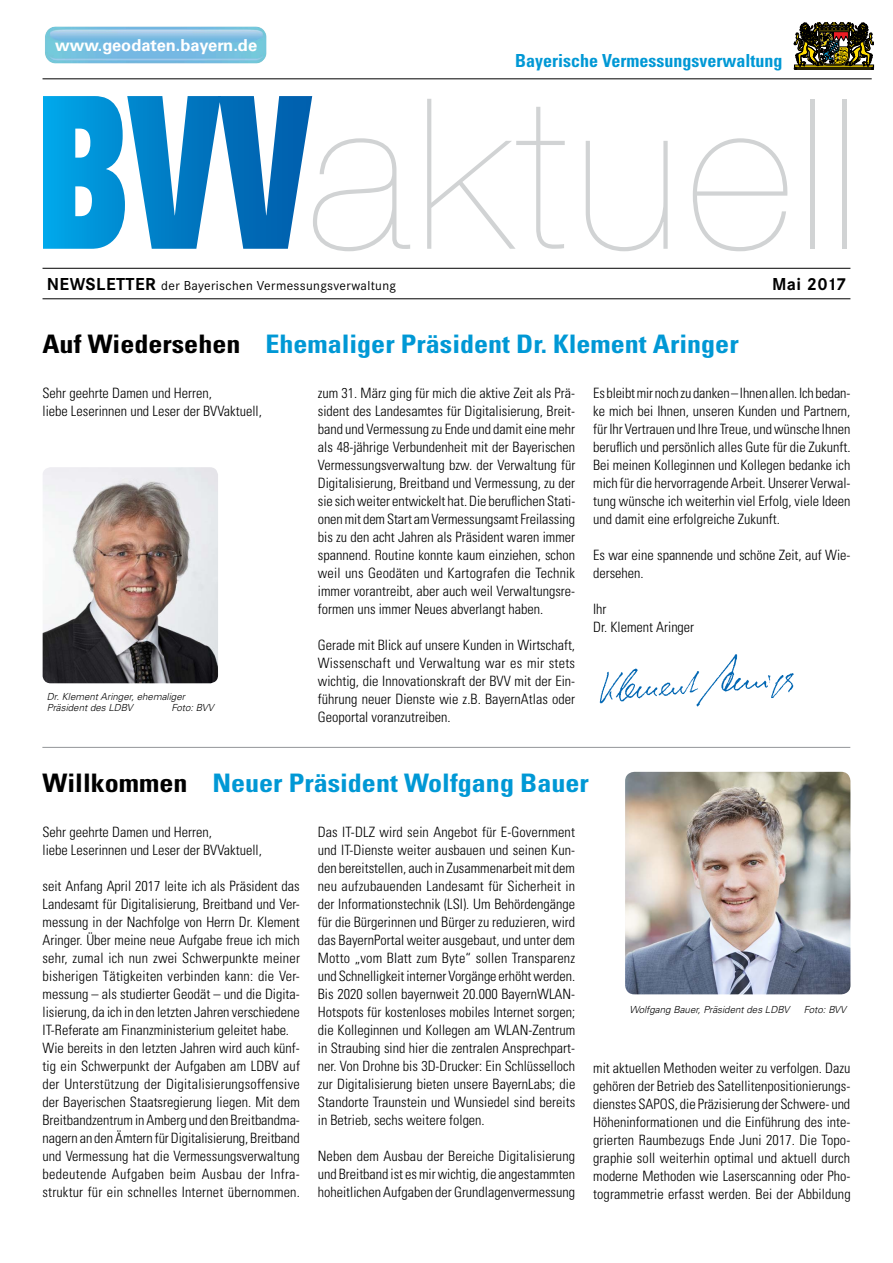
<style>
.page{position:relative;width:893px;height:1263px;background:#fff}
.page>*{position:absolute;margin:0;border:0;box-sizing:border-box;transform-origin:0 0}
.t1{font:200 210px "Helvetica Neue";letter-spacing:.03em;color:#d1d3d4}
.t2{font:700 condensed 25.5px "Univers";color:#0098d5;scale:1.1 1}
.t3{font:700 condensed 18px "Univers";color:#0098d5}
.t4{font:700 18px "Corporate S";letter-spacing:.025em;color:#000}
.t5{font:700 16.5px "Univers";color:#fff}
.t6{font:300 condensed 14.25px/18px "Univers";color:#000;text-align:justify}
.t7{font:13.5px "Corporate S";letter-spacing:.025em;color:#000}
.t8{font:italic 300 9.75px/11.7px "Univers";color:#000}
.s1{font-family:"Univers";font-weight:900;font-size:211.5px;color:#fff}
.s2{font-weight:700;font-size:18px}
.s3{color:#000}
</style>
<div class="page">
<svg style="left:794px;top:22px;width:80px;height:48px;background:#595132"></svg>
<hr style="left:43px;top:78px;width:829px;height:1px;background:#000">
<hr style="left:43px;top:268px;width:807px;height:1px;background:#000">
<hr style="left:43px;top:298px;width:807px;height:1px;background:#000">
<img style="left:45px;top:26px;width:222px;height:38px">
<img style="left:43px;top:467px;width:175px;height:216px">
<img style="left:625px;top:772px;width:225px;height:222px">
<img style="left:599px;top:654px;width:195px;height:53px">
<hr style="left:42px;top:747px;width:808px;height:1px;background:#939598">
<p class="t5" style="left:55px;top:35px;width:204px">www.geodaten.bayern.de</p>
<p class="t3" style="left:515px;top:50px;width:269px">Bayerische Vermessungsverwaltung</p>
<h1 class="t1" style="left:37px;top:53px;width:822px"><span class="s1">BVV</span>aktuell</h1>
<p class="t7" style="left:47px;top:278px;width:351px"><span class="s2">NEWSLETTER</span> der Bayerischen Vermessungsverwaltung</p>
<p class="t4" style="left:772px;top:274px;width:76px">Mai 2017</p>
<h2 class="t2" style="left:43px;top:328px;width:634px"><span class="s3">Auf Wiedersehen</span> Ehemaliger Präsident Dr. Klement Aringer</h2>
<p class="t6" style="left:43px;top:384px;width:221px">Sehr geehrte Damen und Herren,<br>liebe Leserinnen und Leser der BVVaktuell,</p>
<p class="t6" style="left:318px;top:384px;width:259px">zum 31. März ging für mich die aktive Zeit als Prä&shy;sident des Landesamtes für Digitalisierung, Breit&shy;band und Vermessung zu Ende und damit eine mehr als 48-jährige Verbundenheit mit der Bayerischen Vermessungsverwaltung bzw. der Verwaltung für Digitalisierung, Breitband und Vermessung, zu der sie sich weiter entwickelt hat. Die beruflichen Stati&shy;onen mit dem Start am Vermessungsamt Freilassing bis zu den acht Jahren als Präsident waren immer spannend. Routine konnte kaum einziehen, schon weil uns Geodäten und Kartografen die Technik immer vorantreibt, aber auch weil Verwaltungsre&shy;formen uns immer Neues abverlangt haben.</p>
<p class="t6" style="left:318px;top:636px;width:259px">Gerade mit Blick auf unsere Kunden in Wirtschaft, Wissenschaft und Verwaltung war es mir stets wichtig, die Innovationskraft der BVV mit der Ein&shy;führung neuer Dienste wie z.B. BayernAtlas oder Geoportal voranzutreiben.</p>
<p class="t8" style="left:47px;top:690px;width:140px">Dr. Klement Aringer, ehemaliger<br>Präsident des LDBV</p>
<p class="t8" style="left:171px;top:702px;width:44px">Foto: BVV</p>
<p class="t6" style="left:593px;top:384px;width:259px">Es bleibt mir noch zu danken – Ihnen allen. Ich bedan&shy;ke mich bei Ihnen, unseren Kunden und Partnern, für Ihr Vertrauen und Ihre Treue, und wünsche Ihnen beruflich und persönlich alles Gute für die Zukunft.<br>Bei meinen Kolleginnen und Kollegen bedanke ich mich für die hervorragende Arbeit. Unserer Verwal&shy;tung wünsche ich weiterhin viel Erfolg, viele Ideen und damit eine erfolgreiche Zukunft.</p>
<p class="t6" style="left:593px;top:545px;width:259px">Es war eine spannende und schöne Zeit, auf Wie&shy;dersehen.</p>
<p class="t6" style="left:593px;top:599px;width:103px">Ihr<br>Dr. Klement Aringer</p>
<h2 class="t2" style="left:43px;top:767px;width:498px"><span class="s3">Willkommen</span> Neuer Präsident Wolfgang Bauer</h2>
<p class="t6" style="left:43px;top:823px;width:221px">Sehr geehrte Damen und Herren,<br>liebe Leserinnen und Leser der BVVaktuell,</p>
<p class="t6" style="left:43px;top:877px;width:259px;text-align:left">seit Anfang April 2017 leite ich als Präsident das Landesamt für Digitalisierung, Breitband und Ver&shy;messung in der Nachfolge von Herrn Dr. Klement Aringer. Über meine neue Aufgabe freue ich mich sehr, zumal ich nun zwei Schwerpunkte meiner bisherigen Tätigkeiten verbinden kann: die Ver&shy;messung – als studierter Geodät – und die Digita&shy;lisierung, da ich in den letzten Jahren verschiedene IT-Referate am Finanzministerium geleitet habe.<br>Wie bereits in den letzten Jahren wird auch künf&shy;tig ein Schwerpunkt der Aufgaben am LDBV auf der Unterstützung der Digitalisierungsoffensive der Bayerischen Staatsregierung liegen. Mit dem Breitbandzentrum in Amberg und den Breitbandma&shy;nagern an den Ämtern für Digitalisierung, Breitband und Vermessung hat die Vermessungsverwaltung bedeutende Aufgaben beim Ausbau der Infra&shy;struktur für ein schnelles Internet übernommen.</p>
<p class="t6" style="left:318px;top:823px;width:259px">Das IT-DLZ wird sein Angebot für E-Government und IT-Dienste weiter ausbauen und seinen Kun&shy;den bereitstellen, auch in Zusammenarbeit mit dem neu aufzubauenden Landesamt für Sicherheit in der Informationstechnik (LSI). Um Behördengänge für die Bürgerinnen und Bürger zu reduzieren, wird das BayernPortal weiter ausgebaut, und unter dem Motto „vom Blatt zum Byte“ sollen Transparenz und Schnelligkeit interner Vorgänge erhöht werden.<br>Bis 2020 sollen bayernweit 20.000 BayernWLAN-Hotspots für kostenloses mobiles Internet sorgen; die Kolleginnen und Kollegen am WLAN-Zentrum in Straubing sind hier die zentralen Ansprechpart&shy;ner. Von Drohne bis 3D-Drucker: Ein Schlüsselloch zur Digitalisierung bieten unsere BayernLabs; die Standorte Traunstein und Wunsiedel sind bereits in Betrieb, sechs weitere folgen.</p>
<p class="t6" style="left:318px;top:1147px;width:259px">Neben dem Ausbau der Bereiche Digitalisierung und Breitband ist es mir wichtig, die angestammten hoheitlichen Aufgaben der Grundlagenvermessung</p>
<p class="t8" style="left:629px;top:1004px;width:161px">Wolfgang Bauer, Präsident des LDBV</p>
<p class="t8" style="left:804px;top:1004px;width:44px">Foto: BVV</p>
<p class="t6" style="left:593px;top:1058px;width:259px">mit aktuellen Methoden weiter zu verfolgen. Dazu gehören der Betrieb des Satellitenpositionierungs&shy;dienstes SAPOS, die Präzisierung der Schwere- und Höheninformationen und die Einführung des inte&shy;grierten Raumbezugs Ende Juni 2017. Die Topo&shy;graphie soll weiterhin optimal und aktuell durch moderne Methoden wie Laserscanning oder Pho&shy;togrammetrie erfasst werden. Bei der Abbildung</p>
</div>
